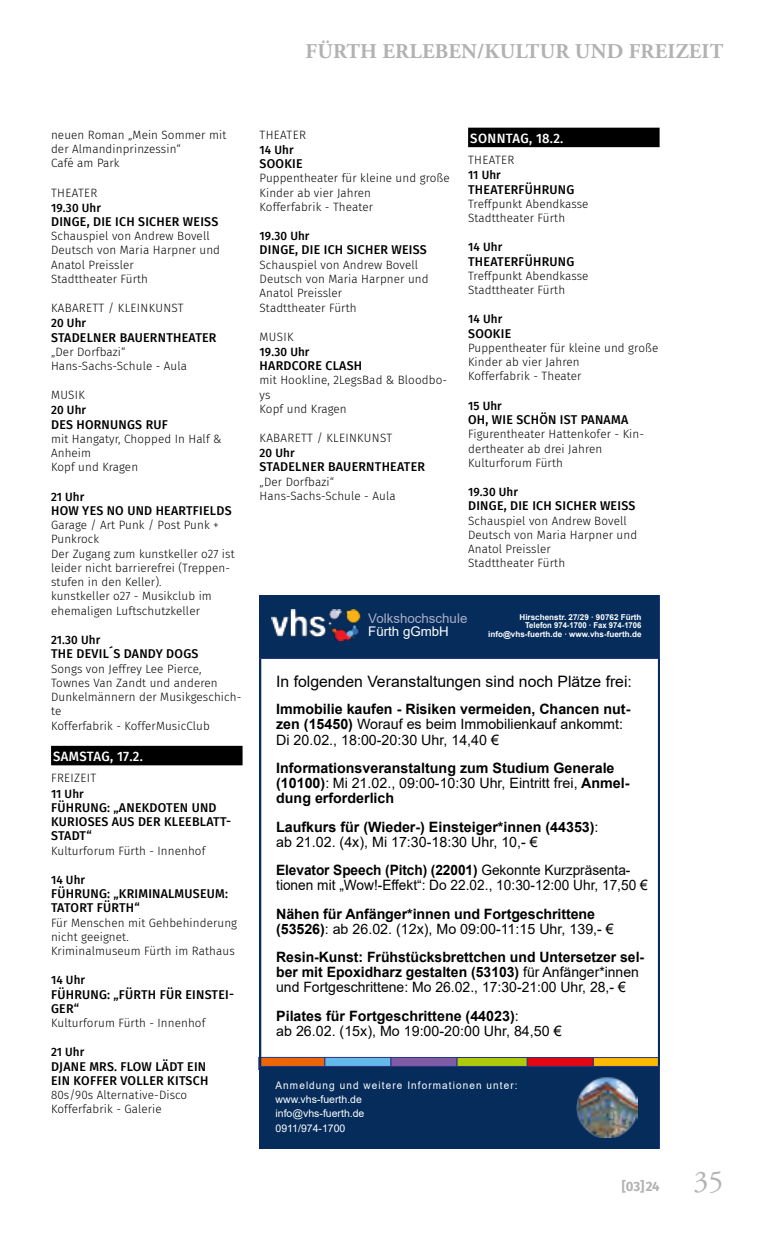
<style>
.page{position:relative;width:766px;height:1234px;background:#fff}
.page>*{position:absolute;margin:0;border:0;box-sizing:border-box;transform-origin:0 0}
.t1{font:30px "Adobe Garamond Pro";color:#b3b2b2}
.Rubrikheadline_grau{font:700 21px "Adobe Garamond Pro";letter-spacing:.015em;color:#b3b2b2}
.Artefakt{font:15.75px "Arial";color:#000}
.Artefakt-2{font:700 14.25px/15px "Arial";color:#000}
.Artefakt-3{font:14.25px/15px "Arial";color:#000}
.Artefakt-4{font:14.25px/15px "Arial";color:#000;scale:.96 1}
.Datum{font:500 13.5px "Fira Sans";letter-spacing:.02em;color:#fff}
.t2{font:700 13.5px "Fira Sans";color:#b3b2b2}
.Artefakt-5{font:13.35px/13.4px "Arial";color:#a9adc7}
.Titel{font:500 12.75px/14.2px "Fira Sans";letter-spacing:.02em;color:#000}
.Kurzbeschreibung{font:300 12px/14.2px "Fira Sans";letter-spacing:.01em;color:#000}
.Uhrzeit{font:500 12px "Fira Sans";letter-spacing:.01em;color:#000}
.Kategorie{font:300 12px "Fira Sans";letter-spacing:.03em;color:#000}
.Artefakt-6{font:10.5px/14.1px "Arial";letter-spacing:.11em;color:#fff;scale:.95 1}
.Artefakt-7{font:700 8.1px/8.9px "Arial";color:#fff;text-align:right}
.s1{color:#fff}
.s2{font-weight:700}
.s3{font-weight:400}
</style>
<div class="page">
<div style="left:51px;top:745px;width:191px;height:20px;background:#000"></div>
<div style="left:468px;top:128px;width:191px;height:19px;background:#000"></div>
<svg style="left:259px;top:658px;width:400px;height:408px"></svg>
<div style="left:259px;top:595px;width:400px;height:63px;background:#052c5a"></div>
<div style="left:259px;top:1066px;width:400px;height:82px;background:#052c5a"></div>
<img style="left:576px;top:1076px;width:61px;height:61px">
<img style="left:271px;top:609px;width:89px;height:31px">
<p class="Rubrikheadline_grau" style="left:305px;top:39px;width:419px">FÜRTH ERLEBEN/KULTUR UND FREIZEIT</p>
<p class="Kurzbeschreibung" style="left:51px;top:127px;width:177px">neuen Roman „Mein Sommer mit der Almandinprinzessin“</p>
<p class="Kurzbeschreibung" style="left:51px;top:156px;width:70px">Café am Park</p>
<p class="Kategorie" style="left:51px;top:184px;width:48px">THEATER</p>
<p class="Uhrzeit" style="left:51px;top:198px;width:51px">19.30 Uhr</p>
<p class="Titel" style="left:51px;top:214px;width:168px">DINGE, DIE ICH SICHER WEISS</p>
<p class="Kurzbeschreibung" style="left:51px;top:229px;width:170px">Schauspiel von Andrew Bovell<br>Deutsch von Maria Harpner und<br>Anatol Preissler</p>
<p class="Kurzbeschreibung" style="left:51px;top:271px;width:98px">Stadttheater Fürth</p>
<p class="Kategorie" style="left:51px;top:299px;width:134px">KABARETT / KLEINKUNST</p>
<p class="Uhrzeit" style="left:51px;top:313px;width:37px">20 Uhr</p>
<p class="Titel" style="left:51px;top:329px;width:167px">STADELNER BAUERNTHEATER</p>
<p class="Kurzbeschreibung" style="left:51px;top:344px;width:76px">„Der Dorfbazi“</p>
<p class="Kurzbeschreibung" style="left:51px;top:358px;width:137px">Hans-Sachs-Schule - Aula</p>
<p class="Kategorie" style="left:51px;top:386px;width:35px">MUSIK</p>
<p class="Uhrzeit" style="left:51px;top:400px;width:37px">20 Uhr</p>
<p class="Titel" style="left:51px;top:416px;width:118px">DES HORNUNGS RUF</p>
<p class="Kurzbeschreibung" style="left:51px;top:431px;width:172px">mit Hangatyr, Chopped In Half &amp;<br>Anheim</p>
<p class="Kurzbeschreibung" style="left:51px;top:460px;width:89px">Kopf und Kragen</p>
<p class="Uhrzeit" style="left:51px;top:486px;width:35px">21 Uhr</p>
<p class="Titel" style="left:51px;top:502px;width:182px">HOW YES NO UND HEARTFIELDS</p>
<p class="Kurzbeschreibung" style="left:51px;top:517px;width:169px">Garage / Art Punk / Post Punk +<br>Punkrock</p>
<p class="Kurzbeschreibung" style="left:51px;top:546px;width:185px">Der Zugang zum kunstkeller o27 ist leider nicht barrierefrei (Treppen&shy;stufen in den Keller).</p>
<p class="Kurzbeschreibung" style="left:51px;top:589px;width:162px">kunstkeller o27 - Musikclub im ehemaligen Luftschutzkeller</p>
<p class="Uhrzeit" style="left:51px;top:630px;width:51px">21.30 Uhr</p>
<p class="Titel" style="left:51px;top:646px;width:149px">THE DEVIL´S DANDY DOGS</p>
<p class="Kurzbeschreibung" style="left:51px;top:661px;width:192px">Songs von Jeffrey Lee Pierce,<br>Townes Van Zandt und anderen<br>Dunkelmännern der Musikgeschich&shy;te</p>
<p class="Kurzbeschreibung" style="left:51px;top:718px;width:160px">Kofferfabrik - KofferMusicClub</p>
<p class="Datum" style="left:53px;top:745px;width:91px">SAMSTAG, 17.2.</p>
<p class="Kategorie" style="left:51px;top:769px;width:47px">FREIZEIT</p>
<p class="Uhrzeit" style="left:51px;top:783px;width:34px">11 Uhr</p>
<p class="Titel" style="left:51px;top:799px;width:181px">FÜHRUNG: „ANEKDOTEN UND<br>KURIOSES AUS DER KLEEBLATT-<br>STADT“</p>
<p class="Kurzbeschreibung" style="left:51px;top:843px;width:156px">Kulturforum Fürth - Innenhof</p>
<p class="Uhrzeit" style="left:51px;top:869px;width:36px">14 Uhr</p>
<p class="Titel" style="left:51px;top:885px;width:178px">FÜHRUNG: „KRIMINALMUSEUM:<br>TATORT FÜRTH“</p>
<p class="Kurzbeschreibung" style="left:51px;top:915px;width:187px">Für Menschen mit Gehbehinderung nicht geeignet.</p>
<p class="Kurzbeschreibung" style="left:51px;top:943px;width:185px">Kriminalmuseum Fürth im Rathaus</p>
<p class="Uhrzeit" style="left:51px;top:970px;width:36px">14 Uhr</p>
<p class="Titel" style="left:51px;top:986px;width:184px">FÜHRUNG: „FÜRTH FÜR EINSTEI-<br>GER“</p>
<p class="Kurzbeschreibung" style="left:51px;top:1015px;width:156px">Kulturforum Fürth - Innenhof</p>
<p class="Uhrzeit" style="left:51px;top:1042px;width:35px">21 Uhr</p>
<p class="Titel" style="left:51px;top:1058px;width:157px">DJANE MRS. FLOW LÄDT EIN</p>
<p class="Titel" style="left:51px;top:1072px;width:159px">EIN KOFFER VOLLER KITSCH</p>
<p class="Kurzbeschreibung" style="left:51px;top:1087px;width:138px">80s/90s Alternative-Disco</p>
<p class="Kurzbeschreibung" style="left:51px;top:1101px;width:112px">Kofferfabrik - Galerie</p>
<p class="Kategorie" style="left:259px;top:126px;width:48px">THEATER</p>
<p class="Uhrzeit" style="left:259px;top:140px;width:36px">14 Uhr</p>
<p class="Titel" style="left:259px;top:156px;width:45px">SOOKIE</p>
<p class="Kurzbeschreibung" style="left:259px;top:171px;width:191px">Puppentheater für kleine und große<br>Kinder ab vier Jahren</p>
<p class="Kurzbeschreibung" style="left:259px;top:199px;width:115px">Kofferfabrik - Theater</p>
<p class="Uhrzeit" style="left:259px;top:226px;width:51px">19.30 Uhr</p>
<p class="Titel" style="left:259px;top:242px;width:168px">DINGE, DIE ICH SICHER WEISS</p>
<p class="Kurzbeschreibung" style="left:259px;top:257px;width:170px">Schauspiel von Andrew Bovell<br>Deutsch von Maria Harpner und<br>Anatol Preissler</p>
<p class="Kurzbeschreibung" style="left:259px;top:300px;width:98px">Stadttheater Fürth</p>
<p class="Kategorie" style="left:259px;top:328px;width:35px">MUSIK</p>
<p class="Uhrzeit" style="left:259px;top:342px;width:51px">19.30 Uhr</p>
<p class="Titel" style="left:259px;top:358px;width:104px">HARDCORE CLASH</p>
<p class="Kurzbeschreibung" style="left:259px;top:373px;width:189px">mit Hookline, 2LegsBad &amp; Bloodbo&shy;ys</p>
<p class="Kurzbeschreibung" style="left:259px;top:401px;width:89px">Kopf und Kragen</p>
<p class="Kategorie" style="left:259px;top:429px;width:134px">KABARETT / KLEINKUNST</p>
<p class="Uhrzeit" style="left:259px;top:443px;width:37px">20 Uhr</p>
<p class="Titel" style="left:259px;top:459px;width:167px">STADELNER BAUERNTHEATER</p>
<p class="Kurzbeschreibung" style="left:259px;top:474px;width:76px">„Der Dorfbazi“</p>
<p class="Kurzbeschreibung" style="left:259px;top:488px;width:137px">Hans-Sachs-Schule - Aula</p>
<p class="Datum" style="left:470px;top:127px;width:95px">SONNTAG, 18.2.</p>
<p class="Kategorie" style="left:468px;top:152px;width:48px">THEATER</p>
<p class="Uhrzeit" style="left:468px;top:165px;width:34px">11 Uhr</p>
<p class="Titel" style="left:468px;top:181px;width:108px">THEATERFÜHRUNG</p>
<p class="Kurzbeschreibung" style="left:468px;top:196px;width:122px">Treffpunkt Abendkasse</p>
<p class="Kurzbeschreibung" style="left:468px;top:211px;width:98px">Stadttheater Fürth</p>
<p class="Uhrzeit" style="left:468px;top:237px;width:36px">14 Uhr</p>
<p class="Titel" style="left:468px;top:253px;width:108px">THEATERFÜHRUNG</p>
<p class="Kurzbeschreibung" style="left:468px;top:268px;width:122px">Treffpunkt Abendkasse</p>
<p class="Kurzbeschreibung" style="left:468px;top:283px;width:98px">Stadttheater Fürth</p>
<p class="Uhrzeit" style="left:468px;top:309px;width:36px">14 Uhr</p>
<p class="Titel" style="left:468px;top:325px;width:45px">SOOKIE</p>
<p class="Kurzbeschreibung" style="left:468px;top:340px;width:191px">Puppentheater für kleine und große<br>Kinder ab vier Jahren</p>
<p class="Kurzbeschreibung" style="left:468px;top:369px;width:115px">Kofferfabrik - Theater</p>
<p class="Uhrzeit" style="left:468px;top:396px;width:35px">15 Uhr</p>
<p class="Titel" style="left:468px;top:411px;width:161px">OH, WIE SCHÖN IST PANAMA</p>
<p class="Kurzbeschreibung" style="left:468px;top:427px;width:177px">Figurentheater Hattenkofer - Kin&shy;dertheater ab drei Jahren</p>
<p class="Kurzbeschreibung" style="left:468px;top:455px;width:96px">Kulturforum Fürth</p>
<p class="Uhrzeit" style="left:468px;top:482px;width:51px">19.30 Uhr</p>
<p class="Titel" style="left:468px;top:498px;width:168px">DINGE, DIE ICH SICHER WEISS</p>
<p class="Kurzbeschreibung" style="left:468px;top:513px;width:170px">Schauspiel von Andrew Bovell<br>Deutsch von Maria Harpner und<br>Anatol Preissler</p>
<p class="Kurzbeschreibung" style="left:468px;top:556px;width:98px">Stadttheater Fürth</p>
<p class="Artefakt-5" style="left:368px;top:611px;width:101px">Volkshochschule<br><span class="s1">Fürth gGmbH</span></p>
<p class="Artefakt-7" style="left:488px;top:612px;width:155px">Hirschenstr. 27/29 · 90762 Fürth<br>Telefon 974-1700 · Fax 974-1706 info@vhs-fuerth.de · www.vhs-fuerth.de</p>
<p class="Artefakt" style="left:276px;top:671px;width:357px">In folgenden Veranstaltungen sind noch Plätze frei:</p>
<p class="Artefakt-3" style="left:276px;top:701px;width:355px"><span class="s2">Immobilie kaufen - Risiken vermeiden, Chancen nut&shy;zen (15450)</span> Worauf es beim Immobilienkauf ankommt:<br>Di 20.02., 18:00-20:30 Uhr, 14,40 €</p>
<p class="Artefakt-2" style="left:276px;top:760px;width:354px">Informationsveranstaltung zum Studium Generale (10100)<span class="s3">: Mi 21.02., 09:00-10:30 Uhr, Eintritt frei,</span> Anmel&shy;dung erforderlich</p>
<p class="Artefakt-2" style="left:276px;top:819px;width:324px">Laufkurs für (Wieder-) Einsteiger*innen (44353)<span class="s3">: ab 21.02. (4x), Mi 17:30-18:30 Uhr, 10,- €</span></p>
<p class="Artefakt-4" style="left:276px;top:862px;width:388px"><span class="s2">Elevator Speech (Pitch) (22001)</span> Gekonnte Kurzpräsenta&shy;tionen mit „Wow!-Effekt“: Do 22.02., 10:30-12:00 Uhr, 17,50 €</p>
<p class="Artefakt-2" style="left:276px;top:906px;width:339px">Nähen für Anfänger*innen und Fortgeschrittene (53526)<span class="s3">: ab 26.02. (12x), Mo 09:00-11:15 Uhr, 139,- €</span></p>
<p class="Artefakt-2" style="left:276px;top:949px;width:369px">Resin-Kunst: Frühstücksbrettchen und Untersetzer sel&shy;ber mit Epoxidharz gestalten (53103) <span class="s3">für Anfänger*innen und Fortgeschrittene: Mo 26.02., 17:30-21:00 Uhr, 28,- €</span></p>
<p class="Artefakt-3" style="left:276px;top:1007px;width:287px"><span class="s2">Pilates für Fortgeschrittene (44023)</span>:<br>ab 26.02. (15x), Mo 19:00-20:00 Uhr, 84,50 €</p>
<p class="Artefakt-6" style="left:275px;top:1078px;width:256px">Anmeldung und weitere Informationen unter: www.vhs-fuerth.de<br>info@vhs-fuerth.de<br>0911/974-1700</p>
<p class="t2" style="left:621px;top:1174px;width:39px">[03]24</p>
<h1 class="t1" style="left:693px;top:1163px;width:31px">35</h1>
</div>
